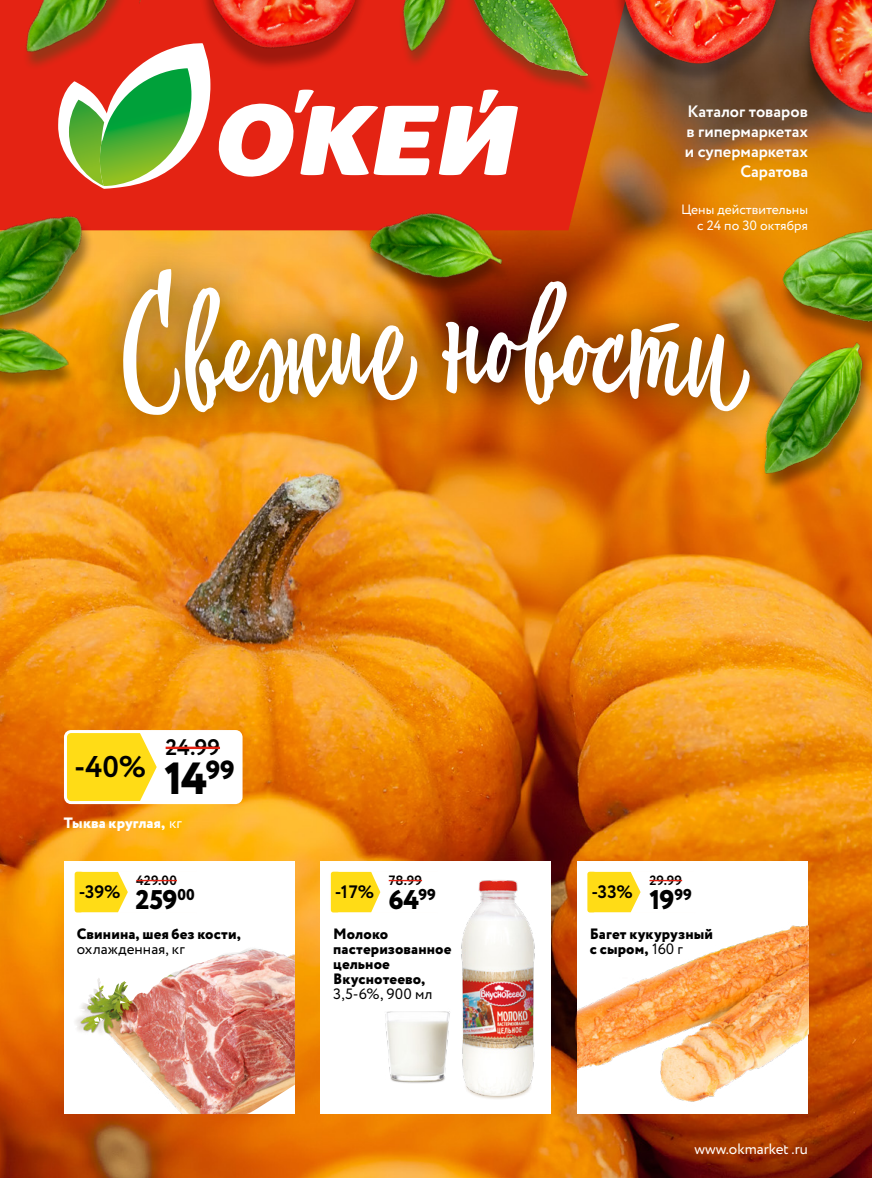
<style>
.page{position:relative;width:872px;height:1178px;background:#fff}
.page>*{position:absolute;margin:0;border:0;box-sizing:border-box;transform-origin:0 0}
.t1{font:800 45px "Circe";color:#000}
.t2{font:700 30px "Circe";color:#000}
.t3{font:800 27px "Circe";letter-spacing:-.015em;color:#000}
.t4{font:700 22.5px "Circe";color:#000}
.t5{font:700 18px "Circe";color:#000}
.t6{font:700 16.5px/19.8px "Circe";color:#fff;text-align:right}
.t7{font:800 15px/15px "Circe";letter-spacing:.005em;color:#000}
.t8{font:15px "Circe";letter-spacing:.005em;color:#000}
.t9{font:800 15px "Circe";letter-spacing:.005em;color:#fff}
.t10{font:15px "Circe";color:#fff}
.t11{font:13.5px/16.2px "Circe";color:#fff;text-align:right}
.t12{font:700 13.5px "Circe";color:#000}
.s1{font-weight:400}
</style>
<div class="page">
<img style="left:0;top:86px;width:872px;height:1092px">
<svg style="left:51px;top:719px;width:259px;height:110px"></svg>
<svg style="left:70px;top:734px;width:87px;height:66px;background:#ffdf2c"></svg>
<hr style="left:166px;top:747px;width:54px;height:2px;background:#e42313">
<div style="left:64px;top:730px;width:178px;height:74px;border:3px solid #fff;border-radius:6px"></div>
<svg style="left:0;top:0;width:625px;height:230px;background:#de3011"></svg>
<svg style="left:58px;top:64px;width:460px;height:125px"></svg>
<div style="left:464px;top:0;width:135px;height:96px;background:#00571d;opacity:.32"></div>
<img style="left:458px;top:0;width:141px;height:92px">
<img style="left:750px;top:218px;width:122px;height:293px">
<img style="left:351px;top:163px;width:161px;height:70px">
<img style="left:0;top:172px;width:117px;height:205px">
<div style="left:393px;top:0;width:67px;height:69px;background:#e42313"></div>
<img style="left:374px;top:0;width:90px;height:64px">
<div style="left:23px;top:0;width:129px;height:71px;background:#00571d;opacity:.32"></div>
<img style="left:3px;top:0;width:138px;height:92px">
<div style="left:0;top:311px;width:79px;height:82px;background:#ec8800"></div>
<img style="left:0;top:295px;width:78px;height:94px">
<img style="left:594px;top:0;width:156px;height:84px">
<img style="left:750px;top:0;width:122px;height:140px">
<img style="left:149px;top:0;width:225px;height:100px">
<div style="left:84px;top:233px;width:703px;height:219px;background:#000;opacity:.75"></div>
<svg style="left:122px;top:269px;width:296px;height:147px"></svg>
<svg style="left:442px;top:281px;width:308px;height:130px"></svg>
<div style="left:320px;top:861px;width:231px;height:253px;background:#fff"></div>
<div style="left:464px;top:1070px;width:68px;height:30px;background:#6c4104;opacity:.75"></div>
<img style="left:461px;top:880px;width:74px;height:216px">
<img style="left:385px;top:1011px;width:65px;height:72px">
<svg style="left:316px;top:857px;width:195px;height:77px"></svg>
<svg style="left:332px;top:873px;width:48px;height:38px;background:#ffde29"></svg>
<hr style="left:389px;top:880px;width:33px;height:1px;background:#e42313">
<div style="left:329px;top:870px;width:111px;height:44px;border:2px solid #fff;border-radius:3px"></div>
<div style="left:64px;top:861px;width:231px;height:253px;background:#fff"></div>
<img style="left:75px;top:948px;width:220px;height:166px">
<svg style="left:60px;top:857px;width:211px;height:77px"></svg>
<svg style="left:76px;top:873px;width:52px;height:38px;background:#ffdf2b"></svg>
<hr style="left:136px;top:880px;width:41px;height:1px;background:#e42313">
<div style="left:73px;top:870px;width:126px;height:44px;border:2px solid #fff;border-radius:3px"></div>
<img style="left:577px;top:861px;width:231px;height:253px">
<svg style="left:573px;top:857px;width:194px;height:77px"></svg>
<svg style="left:589px;top:873px;width:51px;height:38px;background:#ffde28"></svg>
<hr style="left:649px;top:880px;width:33px;height:1px;background:#e42313">
<div style="left:585px;top:870px;width:112px;height:44px;border:2px solid #fff;border-radius:3px"></div>
<p class="t6" style="left:685px;top:103px;width:125px">Каталог товаров в гипермаркетах и супермаркетах<br>Саратова</p>
<p class="t11" style="left:681px;top:202px;width:128px">Цены действительны с 24 по 30 октября</p>
<h2 class="t2" style="left:74px;top:747px;width:73px">-40%</h2>
<h3 class="t4" style="left:166px;top:732px;width:56px">24.99</h3>
<h1 class="t1" style="left:165px;top:748px;width:72px">14<sup>99</sup></h1>
<p class="t9" style="left:64px;top:813px;width:120px">Тыква круглая, <span class="s1">кг</span></p>
<p class="t5" style="left:79px;top:880px;width:43px">-39%</p>
<p class="t12" style="left:136px;top:871px;width:42px">429.00</p>
<h3 class="t3" style="left:135px;top:881px;width:61px">259<sup>00</sup></h3>
<p class="t7" style="left:77px;top:927px;width:166px">Свинина, шея без кости,</p>
<p class="t8" style="left:77px;top:939px;width:110px">охлажденная, кг</p>
<p class="t5" style="left:335px;top:880px;width:41px">-17%</p>
<p class="t12" style="left:389px;top:871px;width:35px">78.99</p>
<h3 class="t3" style="left:388px;top:881px;width:49px">64<sup>99</sup></h3>
<p class="t7" style="left:333px;top:927px;width:120px">Молоко пастеризованное цельное<br>Вкуснотеево,</p>
<p class="t8" style="left:333px;top:984px;width:101px">3,5-6%, 900 мл</p>
<p class="t5" style="left:591px;top:880px;width:43px">-33%</p>
<p class="t12" style="left:649px;top:871px;width:34px">29.99</p>
<h3 class="t3" style="left:649px;top:881px;width:44px">19<sup>99</sup></h3>
<p class="t7" style="left:590px;top:927px;width:125px">Багет кукурузный с сыром, <span class="s1">160 г</span></p>
<p class="t10" style="left:694px;top:1139px;width:115px">www.okmarket .ru</p>
</div>
